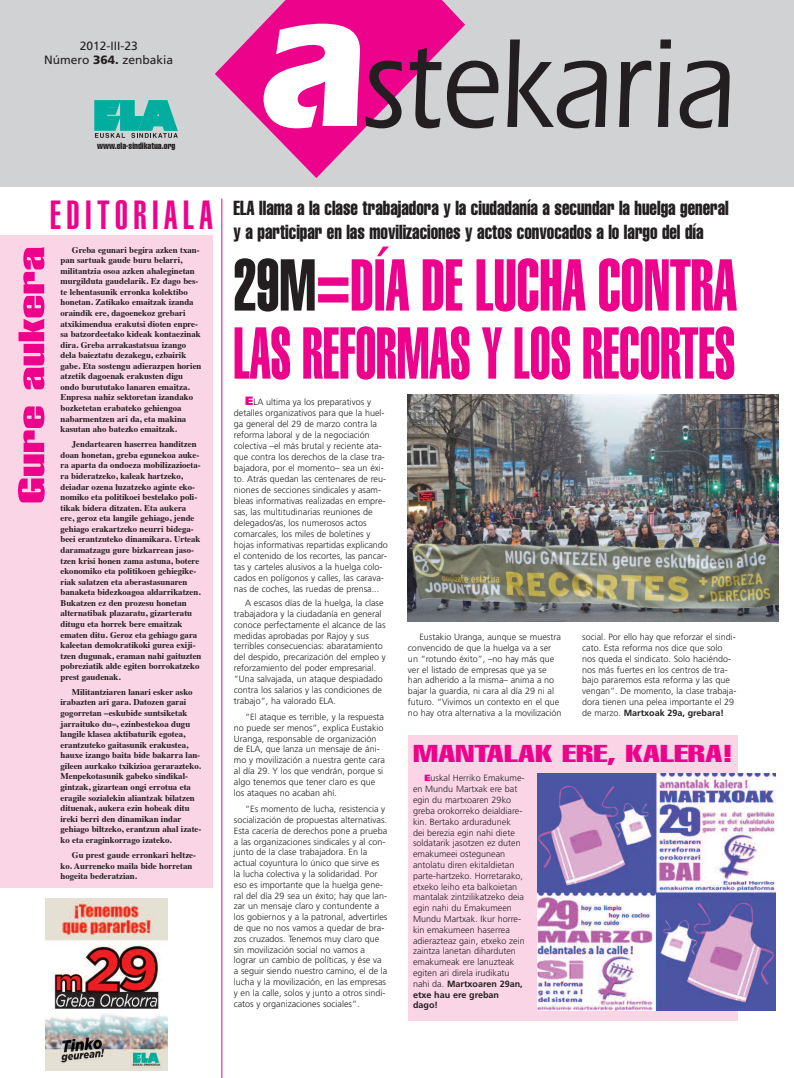
<style>
.page{position:relative;width:794px;height:1078px;background:#fff}
.page>*{position:absolute;margin:0;border:0;box-sizing:border-box;transform-origin:0 0}
.t1{font:500 131px "Itc Eras";color:#231f20;scale:.85 1}
.t2{font:72px/68px "Helvetica Extra Compressed";color:#ed028c;scale:.86 1}
.t3{font:900 extra-condensed 40px "Helvetica";letter-spacing:.135em;color:#ed028c}
.t4{font:36px "Helvetica Extra Compressed";color:#ed028c;scale:2 1}
.t5{font:extra-condensed 24px "Helvetica";color:#ed028c;scale:1.56 1}
.t6{font:extra-condensed 20px/24px "Helvetica";color:#231f20;scale:.88 1}
.t7{font:12px/14px "Frutiger";color:#231f20;text-align:center}
.t8{font:300 9px/10.8px "Frutiger";color:#231f20}
.t9{font:extra-condensed 9px "Helvetica";color:#231f20}
.t10{font:700 8.8px/10.6px "Times";color:#231f20}
.s1{font-weight:900}
.s2{font-weight:700;font-size:200px;color:#fff}
.s3{color:#231f20}
.s4{font-weight:900;font-size:12px;color:#ed028c}
.s5{font-weight:700}
.s6{font-weight:900;color:#ed028c}
</style>
<div class="page">
<div style="left:0;top:0;width:794px;height:187px;background:#d1d2d4"></div>
<svg style="left:215px;top:0;width:250px;height:178px;fill:#ed028c"></svg>
<div style="left:0;top:235px;width:213px;height:652px;background:#fad5e5"></div>
<hr style="left:222px;top:198px;width:1px;height:879px;background:#ed028c">
<img style="left:46px;top:898px;width:121px;height:171px">
<svg style="left:95px;top:100px;width:83px;height:38px"></svg>
<img style="left:408px;top:395px;width:370px;height:226px">
<div style="left:408px;top:735px;width:329px;height:285px;background:#fad5e5"></div>
<img style="left:537px;top:773px;width:238px;height:237px">
<h3 class="t7" style="left:44px;top:40px;width:131px">2012-III-23<br>Número <span class="s1">364.</span> zenbakia</h3>
<p class="t9" style="left:97px;top:143px;width:80px">www.ela-sindikatua.org</p>
<h3 class="t3" style="left:50px;top:201px;width:164px">EDITORIALA</h3>
<p class="t10" style="left:60px;top:245px;width:142px;text-indent:11px">Greba egunari begira azken txan&shy;pan sartuak gaude buru belarri, militantzia osoa azken ahaleginetan murgilduta gaudelarik. Ez dago bes&shy;te lehentasunik erronka kolektibo honetan. Zatikako emaitzak izanda oraindik ere, dagoenekoz grebari atxikimendua erakutsi dioten enpre&shy;sa batzordeetako kideak kontaezinak dira. Greba arrakastatsua izango dela baieztatu dezakegu, ezbairik gabe. Eta sostengu adierazpen horien atzetik dagoenak erakusten digu ondo burututako lanaren emaitza.<br>Enpresa nahiz sektoretan izandako bozketetan erabateko gehiengoa nabarmentzen ari da, eta makina kasutan aho batezko emaitzak.</p>
<p class="t10" style="left:60px;top:439px;width:142px;text-indent:11px">Jendartearen haserrea handitzen doan honetan, greba egunekoa auke&shy;ra aparta da ondoeza mobilizazioeta&shy;ra bideratzeko, kaleak hartzeko, deiadar ozena luzatzeko aginte eko&shy;nomiko eta politikoei bestelako poli&shy;tikak bidera ditzaten. Eta aukera ere, geroz eta langile gehiago, jende gehiago erakartzeko neurri bidega&shy;beei erantzuteko dinamikara. Urteak daramatzagu gure bizkarrean jaso&shy;tzen krisi honen zama astuna, botere ekonomiko eta politikoen gehiegike&shy;riak salatzen eta aberastasunaren banaketa bidezkoagoa aldarrikatzen.<br>Bukatzen ez den prozesu honetan alternatibak plazaratu, gizarteratu ditugu eta horrek bere emaitzak ematen ditu. Geroz eta gehiago gara kaleetan demokratikoki gurea exiji&shy;tzen dugunak, eraman nahi gaituzten pobreziatik alde egiten borrokatzeko prest gaudenak.</p>
<p class="t10" style="left:60px;top:687px;width:142px;text-indent:11px">Militantziaren lanari esker asko irabazten ari gara. Datozen garai gogorretan –eskubide suntsiketak jarraituko du–, ezinbestekoa dugu langile klasea aktibaturik egotea, erantzuteko gaitasunik erakustea, hauxe izango baita bide bakarra lan&shy;gileen aurkako txikizioa gerarazteko.<br>Menpekotasunik gabeko sindikal&shy;gintzak, gizartean ongi errotua eta eragile sozialekin aliantzak bilatzen dituenak, aukera ezin hobeak ditu ireki berri den dinamikan indar gehiago biltzeko, erantzun ahal izate&shy;ko eta eraginkorrago izateko.</p>
<p class="t10" style="left:60px;top:850px;width:137px;text-indent:11px">Gu prest gaude erronkari heltze&shy;ko. Aurreneko maila bide horretan hogeita bederatzian.</p>
<h3 class="t4" style="left:19px;top:503px;width:130px;rotate:-90deg">Gure aukera</h3>
<h1 class="t1" style="left:257px;top:39px;width:563px"><span class="s2">a</span>stekaria</h1>
<h3 class="t6" style="left:233px;top:197px;width:564px">ELA llama a la clase trabajadora y la ciudadanía a secundar la huelga general y a participar en las movilizaciones y actos convocados a lo largo del día</h3>
<h2 class="t2" style="left:233px;top:255px;width:586px"><span class="s3">29M</span>=DÍA DE LUCHA CONTRA<br>LAS REFORMAS Y LOS RECORTES</h2>
<p class="t8" style="left:234px;top:397px;width:156px;text-indent:11px"><span class="s4">E</span>LA ultima ya los preparativos y detalles organizativos para que la huel&shy;ga general del 29 de marzo contra la reforma laboral y de la negociación colectiva –el más brutal y reciente ata&shy;que contra los derechos de la clase tra&shy;bajadora, por el momento– sea un éxi&shy;to. Atrás quedan las centenares de reu&shy;niones de secciones sindicales y asam&shy;bleas informativas realizadas en empre&shy;sas, las multitudinarias reuniones de delegados/as, los numerosos actos comarcales, los miles de boletines y hojas informativas repartidas explicando el contenido de los recortes, las pancar&shy;tas y carteles alusivos a la huelga colo&shy;cados en polígonos y calles, las carava&shy;nas de coches, las ruedas de prensa...</p>
<p class="t8" style="left:234px;top:598px;width:154px;text-indent:11px">A escasos días de la huelga, la clase trabajadora y la ciudadanía en general conoce perfectamente el alcance de las medidas aprobadas por Rajoy y sus terribles consecuencias: abaratamiento del despido, precarización del empleo y reforzamiento del poder empresarial. “Una salvajada, un ataque despiadado contra los salarios y las condiciones de trabajo”, ha valorado ELA.</p>
<p class="t8" style="left:234px;top:712px;width:152px;text-indent:11px">“El ataque es terrible, y la respuesta no puede ser menos”, explica Eustakio Uranga, responsable de organización de ELA, que lanza un mensaje de áni&shy;mo y movilización a nuestra gente cara al día 29. Y los que vendrán, porque si algo tenemos que tener claro es que los ataques no acaban ahí.</p>
<p class="t8" style="left:234px;top:804px;width:155px;text-indent:11px">“Es momento de lucha, resistencia y socialización de propuestas alternativas.<br>Esta cacería de derechos pone a prueba a las organizaciones sindicales y al con&shy;junto de la clase trabajadora. En la actual coyuntura lo único que sirve es la lucha colectiva y la solidaridad. Por eso es importante que la huelga gene&shy;ral del día 29 sea un éxito; hay que lan&shy;zar un mensaje claro y contundente a los gobiernos y a la patronal, advertirles de que no nos vamos a quedar de bra&shy;zos cruzados. Tenemos muy claro que sin movilización social no vamos a lograr un cambio de políticas, y ése va a seguir siendo nuestro camino, el de la lucha y la movilización, en las empresas y en la calle, solos y junto a otros sindi&shy;catos y organizaciones sociales”.</p>
<p class="t8" style="left:408px;top:632px;width:155px;text-indent:11px">Eustakio Uranga, aunque se muestra convencido de que la huelga va a ser un “rotundo éxito”, –no hay más que ver el listado de empresas que ya se han adherido a la misma– anima a no bajar la guardia, ni cara al día 29 ni al futuro. “Vivimos un contexto en el que no hay otra alternativa a la movilización</p>
<p class="t8" style="left:582px;top:632px;width:156px">social. Por ello hay que reforzar el sindi&shy;cato. Esta reforma nos dice que solo nos queda el sindicato. Solo haciéndo&shy;nos más fuertes en los centros de tra&shy;bajo pararemos esta reforma y las que vengan”. De momento, la clase trabaja&shy;dora tienen una pelea importante el 29 de marzo. <span class="s5">Martxoak 29a, grebara!</span></p>
<h3 class="t5" style="left:413px;top:745px;width:206px">MANTALAK ERE, KALERA!</h3>
<p class="t8" style="left:413px;top:773px;width:113px;text-indent:11px"><span class="s6">E</span>uskal Herriko Emakume&shy;en Mundu Martxak ere bat egin du martxoaren 29ko greba orokorreko deialdiare&shy;kin. Bertako arduradunek<br>dei berezia egin nahi diete soldatarik jasotzen ez duten emakumeei ostegunean antolatu diren ekitaldietan parte-hartzeko. Horretarako, etxeko leiho eta balkoietan mantalak zintzilikatzeko deia egin nahi du Emakumeen<br>Mundu Martxak. Ikur horre&shy;kin emakumeen haserrea adierazteaz gain, etxeko zein zaintza lanetan diharduten emakumeak ere lanuzteak egiten ari direla irudikatu nahi da. <span class="s5">Martxoaren 29an, etxe hau ere greban dago!</span></p>
</div>
